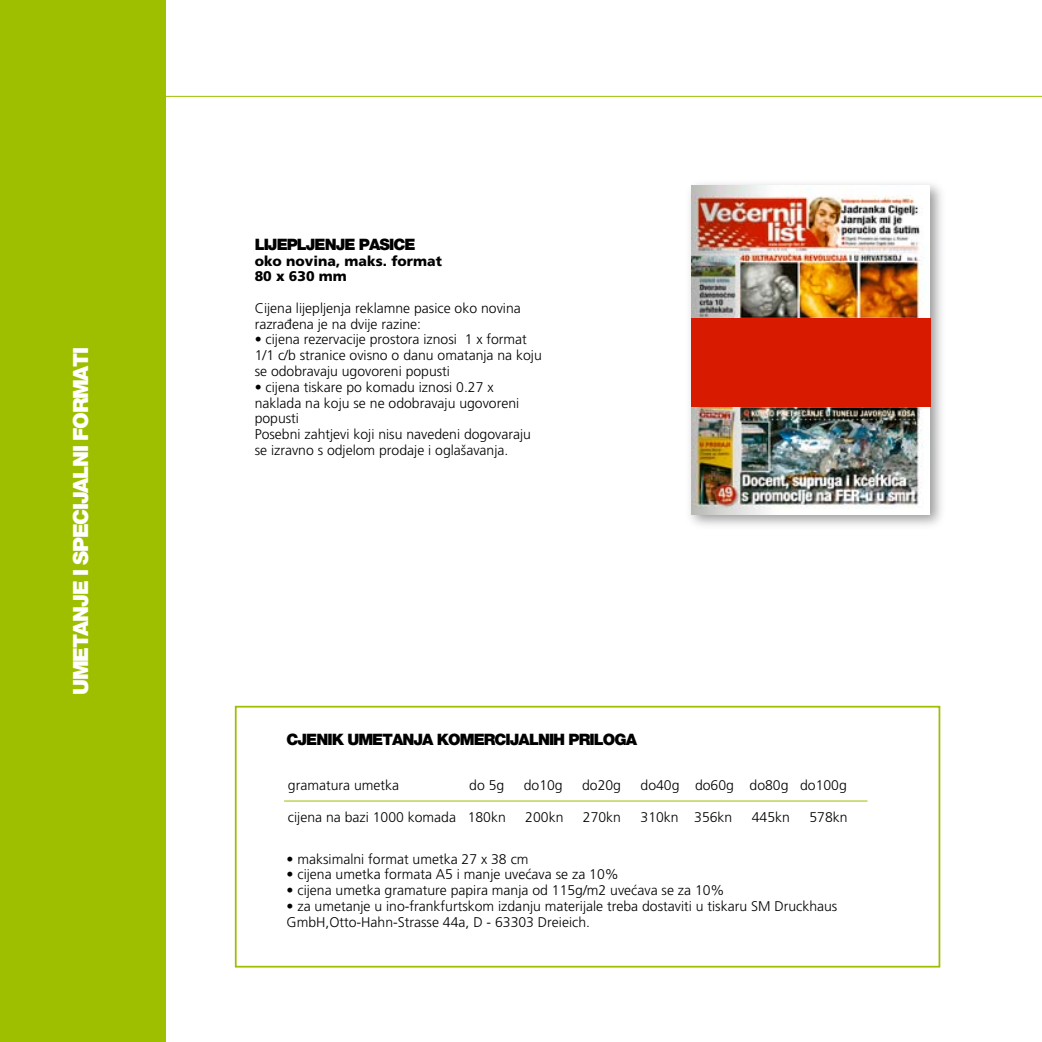
<style>
.page{position:relative;width:1042px;height:1042px;background:#fff}
.page>*{position:absolute;margin:0;border:0;box-sizing:border-box;transform-origin:0 0}
.t1{font:900 21px "VL Helvetica Neue";letter-spacing:-.06em;color:#fff}
.t2{font:900 15.75px "VL Helvetica Neue";letter-spacing:-.06em;color:#000}
.t3{font:300 14px/15.8px "VL Frutiger";color:#000}
.t4{font:900 14px/15.8px "VL Frutiger";color:#000}
</style>
<div class="page">
<div style="left:0;top:0;width:165px;height:1042px;background:#9dbf00"></div>
<hr style="left:284px;top:800px;width:583px;height:1px;background:#9dbf00">
<div style="left:235px;top:706px;width:705px;height:261px;border:2px solid #9dbf00"></div>
<div style="left:683px;top:177px;width:265px;height:356px;background:#000;opacity:.4"></div>
<img style="left:691px;top:185px;width:238px;height:329px">
<div style="left:691px;top:318px;width:239px;height:88px;background:#d81b00"></div>
<hr style="left:144px;top:96px;width:898px;height:1px;background:#9dbf00">
<h1 class="t1" style="left:68px;top:695px;width:350px;rotate:-90deg">UMETANJE I SPECIJALNI FORMATI</h1>
<p class="t2" style="left:255px;top:235px;width:162px">LIJEPLJENJE PASICE</p>
<p class="t4" style="left:255px;top:253px;width:189px">oko novina, maks. format<br>80 x 630 mm</p>
<p class="t3" style="left:255px;top:300px;width:268px">Cijena lijepljenja reklamne pasice oko novina razrađena je na dvije razine:</p>
<p class="t3" style="left:255px;top:332px;width:289px">• cijena rezervacije prostora iznosi 1 x format<br>1/1 c/b stranice ovisno o danu omatanja na koju se odobravaju ugovoreni popusti</p>
<p class="t3" style="left:255px;top:379px;width:278px">• cijena tiskare po komadu iznosi 0.27 x naklada na koju se ne odobravaju ugovoreni popusti<br>Posebni zahtjevi koji nisu navedeni dogovaraju se izravno s odjelom prodaje i oglašavanja.</p>
<p class="t2" style="left:287px;top:730px;width:352px">CJENIK UMETANJA KOMERCIJALNIH PRILOGA</p>
<p class="t3" style="left:288px;top:777px;width:113px">gramatura umetka</p>
<p class="t3" style="left:469px;top:777px;width:37px">do 5g</p>
<p class="t3" style="left:524px;top:777px;width:40px">do10g</p>
<p class="t3" style="left:582px;top:777px;width:40px">do20g</p>
<p class="t3" style="left:640px;top:777px;width:208px">do40g do60g do80g do100g</p>
<p class="t3" style="left:288px;top:808px;width:219px">cijena na bazi 1000 komada 180kn</p>
<p class="t3" style="left:525px;top:808px;width:40px">200kn</p>
<p class="t3" style="left:583px;top:808px;width:40px">270kn</p>
<p class="t3" style="left:640px;top:808px;width:93px">310kn 356kn</p>
<p class="t3" style="left:752px;top:808px;width:40px">445kn</p>
<p class="t3" style="left:809px;top:808px;width:40px">578kn</p>
<p class="t3" style="left:287px;top:850px;width:243px">• maksimalni format umetka 27 x 38 cm</p>
<p class="t3" style="left:287px;top:866px;width:334px">• cijena umetka formata A5 i manje uvećava se za 10%</p>
<p class="t3" style="left:287px;top:882px;width:439px">• cijena umetka gramature papira manja od 115g/m2 uvećava se za 10%</p>
<p class="t3" style="left:287px;top:898px;width:552px">• za umetanje u ino-frankfurtskom izdanju materijale treba dostaviti u tiskaru SM Druckhaus<br>GmbH,Otto-Hahn-Strasse 44a, D - 63303 Dreieich.</p>
</div>
